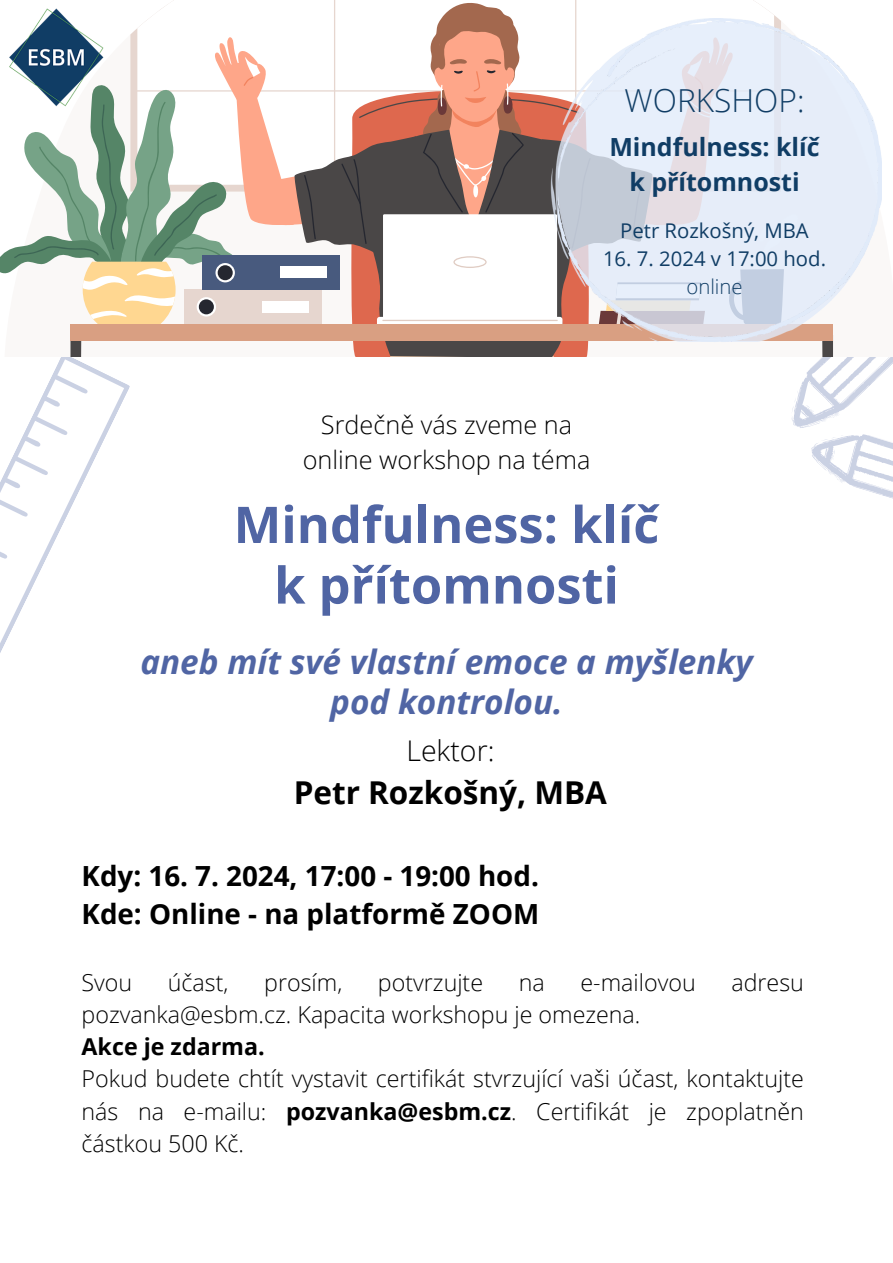
<style>
.page{position:relative;width:893px;height:1263px;background:#fff}
.page>*{position:absolute;margin:0;border:0;box-sizing:border-box;transform-origin:0 0}
.t1{font:700 50.55px/60.6px "Open Sans";color:#5065a4;text-align:center}
.t2{font:italic 700 33.3px/39.9px "Open Sans";color:#5065a4;text-align:center}
.t3{font:300 31.65px "Open Sans";color:#103d65}
.t4{font:700 31.5px "Open Sans";color:#000}
.t5{font:300 28.5px "Open Sans";color:#000}
.t6{font:700 27.75px/38.8px "Open Sans";color:#000}
.t7{font:300 25.28px/35.3px "Open Sans";color:#000;text-align:center}
.t8{font:700 24.97px/34.9px "Open Sans";color:#103d65;text-align:center}
.t9{font:300 23.25px/32.1px "Open Sans";color:#000;text-align:justify}
.t10{font:700 23.25px "Open Sans";color:#000}
.t11{font:20.33px "Open Sans";color:#103d65}
.t12{font:300 20.33px "Open Sans";color:#103d65}
.s1{font-weight:700}
</style>
<div class="page">
<svg style="left:0;top:554px;width:48px;height:99px"></svg>
<svg style="left:0;top:2px;width:893px;height:552px"></svg>
<img style="left:0;top:2px;width:105px;height:110px">
<img style="left:548px;top:19px;width:10px;height:323px">
<img style="left:558px;top:19px;width:323px;height:324px">
<h3 class="t3" style="left:624px;top:78px;width:181px">WORKSHOP:</h3>
<p class="t8" style="left:609px;top:128px;width:212px">Mindfulness: klíč k přítomnosti</p>
<p class="t11" style="left:620px;top:216px;width:190px">Petr Rozkošný, MBA</p>
<h6 class="t11" style="left:603px;top:244px;width:225px">16. 7. 2024 v 17:00 hod.</h6>
<h1 class="t12" style="left:686px;top:273px;width:58px">online</h1>
<p class="t7" style="left:303px;top:407px;width:289px">Srdečně vás zveme na online workshop na téma</p>
<p class="t1" style="left:234px;top:493px;width:427px">Mindfulness: klíč k přítomnosti</p>
<p class="t2" style="left:140px;top:642px;width:614px">aneb mít své vlastní emoce a myšlenky pod kontrolou.</p>
<h5 class="t5" style="left:406px;top:731px;width:90px">Lektor:</h5>
<h5 class="t4" style="left:294px;top:770px;width:315px">Petr Rozkošný, MBA</h5>
<p class="t6" style="left:82px;top:855px;width:459px">Kdy: 16. 7. 2024, 17:00 - 19:00 hod.<br>Kde: Online - na platformě ZOOM</p>
<h2 class="t9" style="left:82px;top:966px;width:52px">Svou</h2>
<h2 class="t9" style="left:168px;top:966px;width:62px">účast,</h2>
<h2 class="t9" style="left:264px;top:966px;width:80px">prosím,</h2>
<h2 class="t9" style="left:378px;top:966px;width:107px">potvrzujte</h2>
<h2 class="t9" style="left:519px;top:966px;width:28px">na</h2>
<h2 class="t9" style="left:580px;top:966px;width:117px">e-mailovou</h2>
<h2 class="t9" style="left:731px;top:966px;width:74px">adresu</h2>
<h2 class="t9" style="left:82px;top:998px;width:560px">pozvanka@esbm.cz. Kapacita workshopu je omezena.</h2>
<p class="t10" style="left:82px;top:1030px;width:185px">Akce je zdarma.</p>
<p class="t9" style="left:82px;top:1062px;width:724px">Pokud budete chtít vystavit certifikát stvrzující vaši účast, kontaktujte nás na e-mailu: <span class="s1">pozvanka@esbm.cz</span>. Certifikát je zpoplatněn částkou 500 Kč.</p>
</div>
